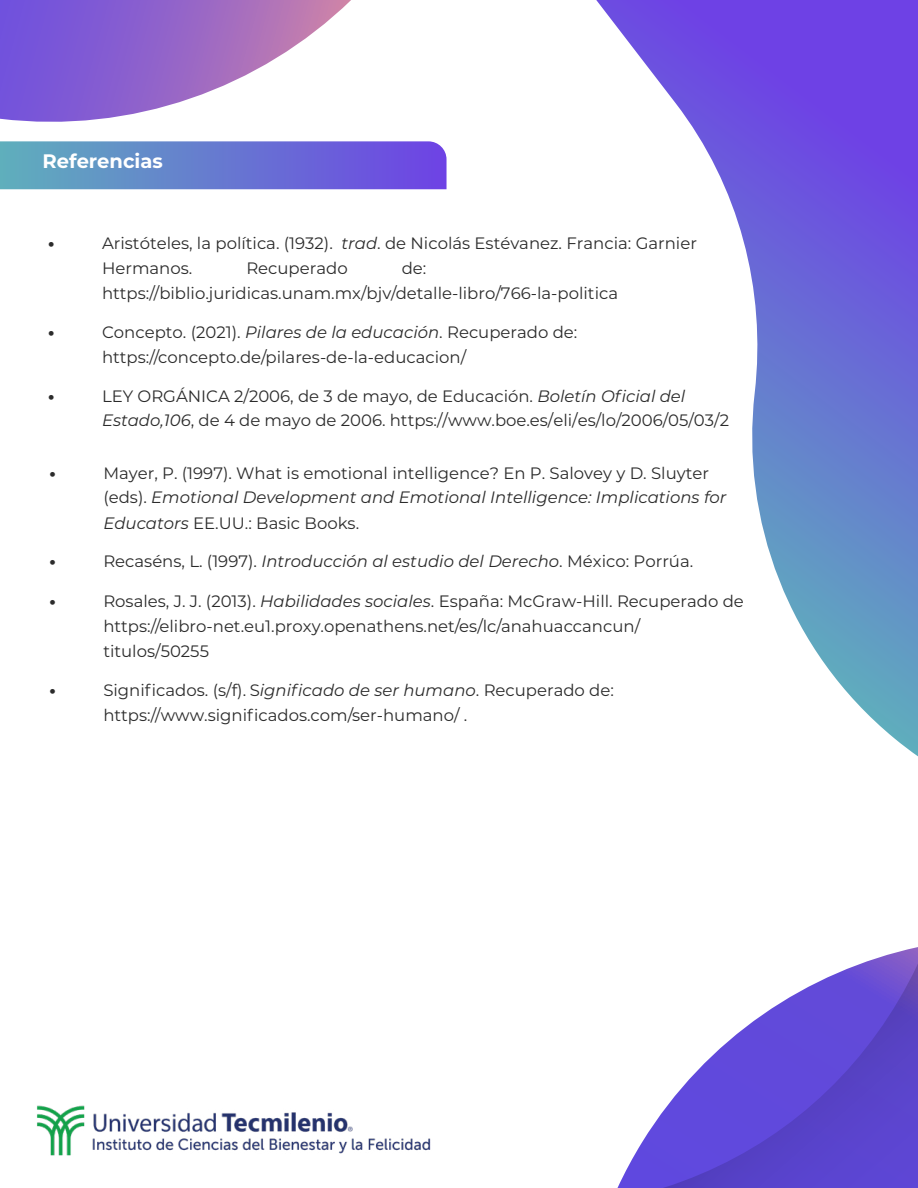
<style>
.page{position:relative;width:918px;height:1188px;background:#fff}
.page>*{position:absolute;margin:0;border:0;box-sizing:border-box;transform-origin:0 0}
.t1{font:700 19.5px "Montserrat";color:#fff}
.t2{font:16.5px/25px "Montserrat";color:#2b2b2b}
.t3{font:800 16.5px "Montserrat";color:#2b2b2b}
.s1{font-style:italic}
</style>
<div class="page">
<svg style="left:596px;top:0;width:322px;height:653px"></svg>
<svg style="left:617px;top:653px;width:301px;height:535px"></svg>
<svg style="left:0;top:0;width:351px;height:122px"></svg>
<img style="left:37px;top:1105px;width:394px;height:51px">
<svg style="left:0;top:141px;width:447px;height:48px;background:#687ad0"></svg>
<p class="t1" style="left:43px;top:147px;width:122px">Referencias</p>
<p class="t3" style="left:48px;top:231px;width:8px">•</p>
<p class="t2" style="left:102px;top:230px;width:596px">Aristóteles, la política. (1932). <span class="s1">trad</span>. de Nicolás Estévanez. Francia: Garnier<br>Hermanos.</p>
<p class="t2" style="left:102px;top:255px;width:518px;line-height:24.6px;text-indent:300px">de: https://biblio.juridicas.unam.mx/bjv/detalle-libro/766-la-politica</p>
<p class="t2" style="left:246px;top:255px;width:103px">Recuperado</p>
<p class="t3" style="left:48px;top:320px;width:8px">•</p>
<p class="t2" style="left:102px;top:320px;width:477px;line-height:24.6px">Concepto. (2021). <span class="s1">Pilares de la educación</span>. Recuperado de: https://concepto.de/pilares-de-la-educacion/</p>
<p class="t3" style="left:48px;top:384px;width:8px">•</p>
<p class="t2" style="left:102px;top:383px;width:629px;line-height:24.6px">LEY ORGÁNICA 2/2006, de 3 de mayo, de Educación. <span class="s1">Boletín Oficial del<br>Estado,106</span>, de 4 de mayo de 2006. https://www.boe.es/eli/es/lo/2006/05/03/2</p>
<p class="t3" style="left:49px;top:461px;width:8px">•</p>
<p class="t2" style="left:103px;top:460px;width:625px">Mayer, P. (1997). What is emotional intelligence? En P. Salovey y D. Sluyter (eds). <span class="s1">Emotional Development and Emotional Intelligence: Implications for<br>Educators</span> EE.UU.: Basic Books.</p>
<p class="t3" style="left:49px;top:549px;width:8px">•</p>
<p class="t2" style="left:103px;top:548px;width:591px">Recaséns, L. (1997). <span class="s1">Introducción al estudio del Derecho</span>. México: Porrúa.</p>
<p class="t3" style="left:49px;top:589px;width:8px">•</p>
<p class="t2" style="left:103px;top:588px;width:642px">Rosales, J. J. (2013). <span class="s1">Habilidades sociales</span>. España: McGraw-Hill. Recuperado de https://elibro-net.eu1.proxy.openathens.net/es/lc/anahuaccancun/ titulos/50255</p>
<p class="t3" style="left:49px;top:678px;width:8px">•</p>
<p class="t2" style="left:103px;top:678px;width:512px">Significados. (s/f). S<span class="s1">ignificado de ser humano</span>. Recuperado de: https://www.significados.com/ser-humano/ .</p>
</div>
